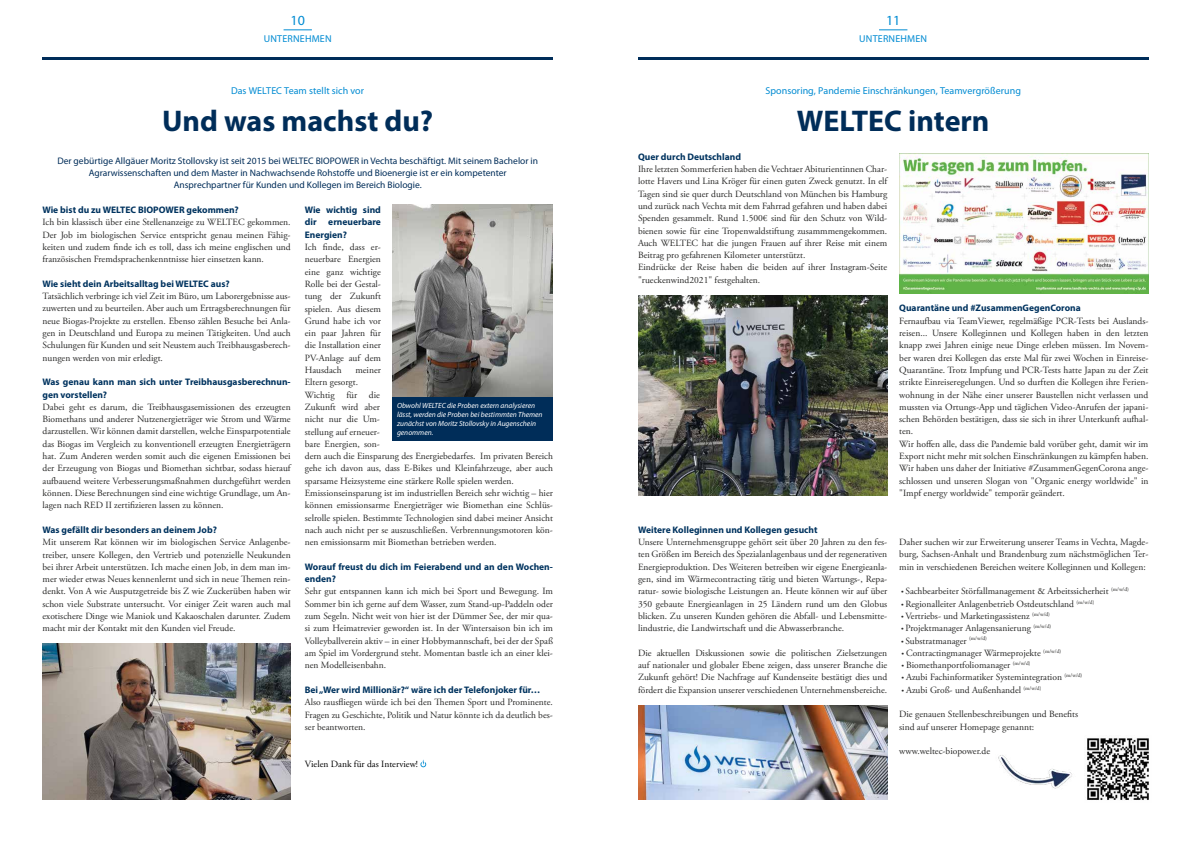
<style>
.page{position:relative;width:1191px;height:842px;background:#fff}
.page>*{position:absolute;margin:0;border:0;box-sizing:border-box;transform-origin:0 0}
.t1{font:700 30px "Myriad Pro";color:#002d59}
.t2{font:14px "Myriad Pro";color:#008bd2}
.t3{font:10px "Myriad Pro";letter-spacing:.005em;color:#008bd2}
.t4{font:9.5px/12.3px "Adobe Garamond Pro";color:#282827;text-align:justify}
.t5{font:700 9.5px/12.3px "Myriad Pro";color:#00335f}
.t6{font:9.5px/12.3px "Myriad Pro";color:#002d59;text-align:center}
.t7{font:9.5px "Adobe Garamond Pro";color:#000}
.t8{font:italic 7.5px/9px "Myriad Pro";color:#fff}
.s1{font-size:7px}
</style>
<div class="page">
<hr style="left:638px;top:57px;width:510px;height:3px;background:#002d59">
<hr style="left:43px;top:57px;width:510px;height:3px;background:#002d59">
<svg style="left:283px;top:30px;width:29px;height:1px"></svg>
<svg style="left:879px;top:30px;width:28px;height:1px"></svg>
<img style="left:899px;top:153px;width:249px;height:140px">
<img style="left:638px;top:295px;width:249px;height:201px">
<svg style="left:420px;top:759px;width:6px;height:8px"></svg>
<img style="left:392px;top:205px;width:161px;height:192px">
<img style="left:1087px;top:738px;width:62px;height:62px">
<img style="left:998px;top:755px;width:74px;height:34px">
<img style="left:638px;top:705px;width:249px;height:94px">
<img style="left:43px;top:643px;width:248px;height:156px">
<div style="left:392px;top:397px;width:161px;height:43px;background:#002d59"></div>
<h2 class="t2" style="left:290px;top:12px;width:16px">10</h2>
<p class="t3" style="left:282px;top:32px;width:33px">RUBRIK</p>
<h2 class="t2" style="left:886px;top:12px;width:16px">11</h2>
<p class="t3" style="left:877px;top:32px;width:33px">RUBRIK</p>
<p class="t3" style="left:264px;top:32px;width:69px">UNTERNEHMEN</p>
<p class="t3" style="left:859px;top:32px;width:69px">UNTERNEHMEN</p>
<p class="t3" style="left:231px;top:85px;width:135px">Das WELTEC Team stellt sich vor</p>
<h1 class="t1" style="left:162px;top:101px;width:273px">Und was machst du?</h1>
<p class="t6" style="left:57px;top:154px;width:482px">Der gebürtige Allgäuer Moritz Stollovsky ist seit 2015 bei WELTEC BIOPOWER in Vechta beschäftigt. Mit seinem Bachelor in<br>Agrarwissenschaften und dem Master in Nachwachsende Rohstoffe und Bioenergie ist er ein kompetenter<br>Ansprechpartner für Kunden und Kollegen im Bereich Biologie.</p>
<p class="t5" style="left:43px;top:203px;width:198px">Wie bist du zu WELTEC BIOPOWER gekommen?</p>
<p class="t4" style="left:43px;top:216px;width:250px">Ich bin klassisch über eine Stellenanzeige zu WELTEC gekommen.<br>Der Job im biologischen Service entspricht genau meinen Fähig&shy;keiten und zudem finde ich es toll, dass ich meine englischen und französischen Fremdsprachenkenntnisse hier einsetzen kann.</p>
<p class="t5" style="left:43px;top:277px;width:189px">Wie sieht dein Arbeitsalltag bei WELTEC aus?</p>
<p class="t4" style="left:43px;top:290px;width:250px">Tatsächlich verbringe ich viel Zeit im Büro, um Laborergebnisse aus&shy;zuwerten und zu beurteilen. Aber auch um Ertragsberechnungen für neue Biogas-Projekte zu erstellen. Ebenso zählen Besuche bei Anla&shy;gen in Deutschland und Europa zu meinen Tätigkeiten. Und auch Schulungen für Kunden und seit Neustem auch Treibhausgasberech&shy;nungen werden von mir erledigt.</p>
<p class="t5" style="left:43px;top:376px;width:250px">Was genau kann man sich unter Treibhausgasberechnun&shy;gen vorstellen?</p>
<p class="t4" style="left:43px;top:401px;width:250px">Dabei geht es darum, die Treibhausgasemissionen des erzeugten Biomethans und anderer Nutzenergieträger wie Strom und Wärme darzustellen. Wir können damit darstellen, welche Einsparpotentiale das Biogas im Vergleich zu konventionell erzeugten Energieträgern hat. Zum Anderen werden somit auch die eigenen Emissionen bei der Erzeugung von Biogas und Biomethan sichtbar, sodass hierauf aufbauend weitere Verbesserungsmaßnahmen durchgeführt werden können. Diese Berechnungen sind eine wichtige Grundlage, um An&shy;lagen nach RED II zertifizieren lassen zu können.</p>
<p class="t5" style="left:43px;top:523px;width:176px">Was gefällt dir besonders an deinem Job?</p>
<p class="t4" style="left:43px;top:536px;width:250px">Mit unserem Rat können wir im biologischen Service Anlagenbe&shy;treiber, unsere Kollegen, den Vertrieb und potenzielle Neukunden bei ihrer Arbeit unterstützen. Ich mache einen Job, in dem man im&shy;mer wieder etwas Neues kennenlernt und sich in neue Themen rein&shy;denkt. Von A wie Ausputzgetreide bis Z wie Zuckerüben haben wir schon viele Substrate untersucht. Vor einiger Zeit waren auch mal exotischere Dinge wie Maniok und Kakaoschalen darunter. Zudem macht mir der Kontakt mit den Kunden viel Freude.</p>
<p class="t5" style="left:305px;top:203px;width:78px;text-align:justify">Wie wichtig sind dir erneuerbare Energien?</p>
<p class="t4" style="left:305px;top:241px;width:78px">Ich finde, dass er&shy;neuerbare Energien eine ganz wichtige Rolle bei der Gestal&shy;tung der Zukunft spielen. Aus diesem Grund habe ich vor ein paar Jahren für die Installation einer PV-Anlage auf dem Hausdach</p>
<p class="t4" style="left:305px;top:364px;width:250px;text-align:left;text-indent:50px">meiner<br>Eltern gesorgt.<br>Wichtig für die<br>Zukunft wird aber<br>nicht nur die Um-<br>stellung auf erneuer-<br>bare Energien, son-<br>dern auch die Einsparung des Energiebedarfes. Im privaten Bereich gehe ich davon aus, dass E-Bikes und Kleinfahrzeuge, aber auch sparsame Heizsysteme eine stärkere Rolle spielen werden.<br>Emissionseinsparung ist im industriellen Bereich sehr wichtig – hier können emissionsarme Energieträger wie Biomethan eine Schlüs&shy;selrolle spielen. Bestimmte Technologien sind dabei meiner Ansicht nach auch nicht per se auszuschließen. Verbrennungsmotoren kön&shy;nen emissionsarm mit Biomethan betrieben werden.</p>
<p class="t5" style="left:305px;top:560px;width:250px">Worauf freust du dich im Feierabend und an den Wochen&shy;enden?</p>
<p class="t4" style="left:305px;top:586px;width:250px">Sehr gut entspannen kann ich mich bei Sport und Bewegung. Im Sommer bin ich gerne auf dem Wasser, zum Stand-up-Paddeln oder zum Segeln. Nicht weit von hier ist der Dümmer See, der mir qua&shy;si zum Heimatrevier geworden ist. In der Wintersaison bin ich im Volleyballverein aktiv – in einer Hobbymannschaft, bei der der Spaß am Spiel im Vordergrund steht. Momentan bastle ich an einer klei&shy;nen Modelleisenbahn.</p>
<p class="t5" style="left:305px;top:683px;width:237px">Bei „Wer wird Millionär?“ wäre ich der Telefonjoker für…</p>
<p class="t4" style="left:305px;top:696px;width:250px">Also rausfliegen würde ich bei den Themen Sport und Prominente.<br>Fragen zu Geschichte, Politik und Natur könnte ich da deutlich bes&shy;ser beantworten.</p>
<p class="t7" style="left:305px;top:758px;width:115px">Vielen Dank für das Interview!</p>
<p class="t8" style="left:397px;top:401px;width:147px">Obwohl WELTEC die Proben extern analysieren lässt, werden die Proben bei bestimmten Themen zunächst von Moritz Stollovsky in Augenschein genommen.</p>
<p class="t3" style="left:765px;top:85px;width:257px">Sponsoring, Pandemie Einschränkungen, Teamvergrößerung</p>
<h1 class="t1" style="left:797px;top:101px;width:194px">WELTEC intern</h1>
<p class="t5" style="left:638px;top:150px;width:104px">Quer durch Deutschland</p>
<p class="t4" style="left:638px;top:163px;width:251px;text-align:left">Ihre letzten Sommerferien haben die Vechtaer Abiturientinnen Char&shy;lotte Havers und Lina Kröger für einen guten Zweck genutzt. In elf Tagen sind sie quer durch Deutschland von München bis Hamburg und zurück nach Vechta mit dem Fahrrad gefahren und haben dabei Spenden gesammelt. Rund 1.500€ sind für den Schutz von Wild&shy;bienen sowie für eine Tropenwaldstiftung zusammmengekommen.<br>Auch WELTEC hat die jungen Frauen auf ihrer Reise mit einem Beitrag pro gefahrenen Kilometer unterstützt.<br>Eindrücke der Reise haben die beiden auf ihrer Instagram-Seite "rueckenwind2021" festgehalten.</p>
<p class="t5" style="left:899px;top:302px;width:183px">Quarantäne und #ZusammenGegenCorona</p>
<p class="t4" style="left:899px;top:315px;width:251px;text-align:left">Fernaufbau via TeamViewer, regelmäßige PCR-Tests bei Auslands&shy;reisen... Unsere Kolleginnen und Kollegen haben in den letzten knapp zwei Jahren einige neue Dinge erleben müssen. Im Novem&shy;ber waren drei Kollegen das erste Mal für zwei Wochen in Einreise-Quarantäne. Trotz Impfung und PCR-Tests hatte Japan zu der Zeit strikte Einreiseregelungen. Und so durften die Kollegen ihre Ferien&shy;wohnung in der Nähe einer unserer Baustellen nicht verlassen und mussten via Ortungs-App und täglichen Video-Anrufen der japani&shy;schen Behörden bestätigen, dass sie sich in ihrer Unterkunft aufhal&shy;ten.<br>Wir hoffen alle, dass die Pandemie bald vorüber geht, damit wir im Export nicht mehr mit solchen Einschränkungen zu kämpfen haben.<br>Wir haben uns daher der Initiative #ZusammenGegenCorona ange&shy;schlossen und unseren Slogan von "Organic energy worldwide" in "Impf energy worldwide" temporär geändert.</p>
<p class="t5" style="left:638px;top:523px;width:181px">Weitere Kolleginnen und Kollegen gesucht</p>
<p class="t4" style="left:638px;top:536px;width:251px">Unsere Unternehmensgruppe gehört seit über 20 Jahren zu den fes&shy;ten Größen im Bereich des Spezialanlagenbaus und der regenerativen Energieproduktion. Des Weiteren betreiben wir eigene Energieanla&shy;gen, sind im Wärmecontracting tätig und bieten Wartungs-, Repa&shy;ratur- sowie biologische Leistungen an. Heute können wir auf über 350 gebaute Energieanlagen in 25 Ländern rund um den Globus blicken. Zu unseren Kunden gehören die Abfall- und Lebensmitte&shy;lindustrie, die Landwirtschaft und die Abwasserbranche.</p>
<p class="t4" style="left:638px;top:647px;width:251px">Die aktuellen Diskussionen sowie die politischen Zielsetzungen auf nationaler und globaler Ebene zeigen, dass unserer Branche die Zukunft gehört! Die Nachfrage auf Kundenseite bestätigt dies und fördert die Expansion unserer verschiedenen Unternehmensbereiche.</p>
<p class="t4" style="left:899px;top:536px;width:251px">Daher suchen wir zur Erweiterung unserer Teams in Vechta, Magde&shy;burg, Sachsen-Anhalt und Brandenburg zum nächstmöglichen Ter&shy;min in verschiedenen Bereichen weitere Kolleginnen und Kollegen:</p>
<p class="t4" style="left:901px;top:585px;width:229px"><span class="s1">•</span> Sachbearbeiter Störfallmanagement &amp; Arbeitssicherheit <sup>(m/w/d)</sup></p>
<p class="t4" style="left:901px;top:598px;width:195px"><span class="s1">•</span> Regionalleiter Anlagenbetrieb Ostdeutschland <sup>(m/w/d)</sup></p>
<p class="t4" style="left:901px;top:610px;width:151px"><span class="s1">•</span> Vertriebs- und Marketingassistenz <sup>(m/w/d)</sup></p>
<p class="t4" style="left:901px;top:622px;width:152px"><span class="s1">•</span> Projektmanager Anlagensanierung <sup>(m/w/d)</sup></p>
<p class="t4" style="left:901px;top:635px;width:88px"><span class="s1">•</span> Substratmanager <sup>(m/w/d)</sup></p>
<p class="t4" style="left:901px;top:647px;width:161px"><span class="s1">•</span> Contractingmanager Wärmeprojekte <sup>(m/w/d)</sup></p>
<p class="t4" style="left:901px;top:659px;width:131px"><span class="s1">•</span> Biomethanportfoliomanager <sup>(m/w/d)</sup></p>
<p class="t4" style="left:901px;top:672px;width:182px"><span class="s1">•</span> Azubi Fachinformatiker Systemintegration <sup>(m/w/d)</sup></p>
<p class="t4" style="left:901px;top:684px;width:141px"><span class="s1">•</span> Azubi Groß- und Außenhandel <sup>(m/w/d)</sup></p>
<p class="t4" style="left:899px;top:708px;width:180px">Die genauen Stellenbeschreibungen und Benefits sind auf unserer Homepage genannt:</p>
<p class="t4" style="left:899px;top:745px;width:92px">www.weltec-biopower.de</p>
</div>
